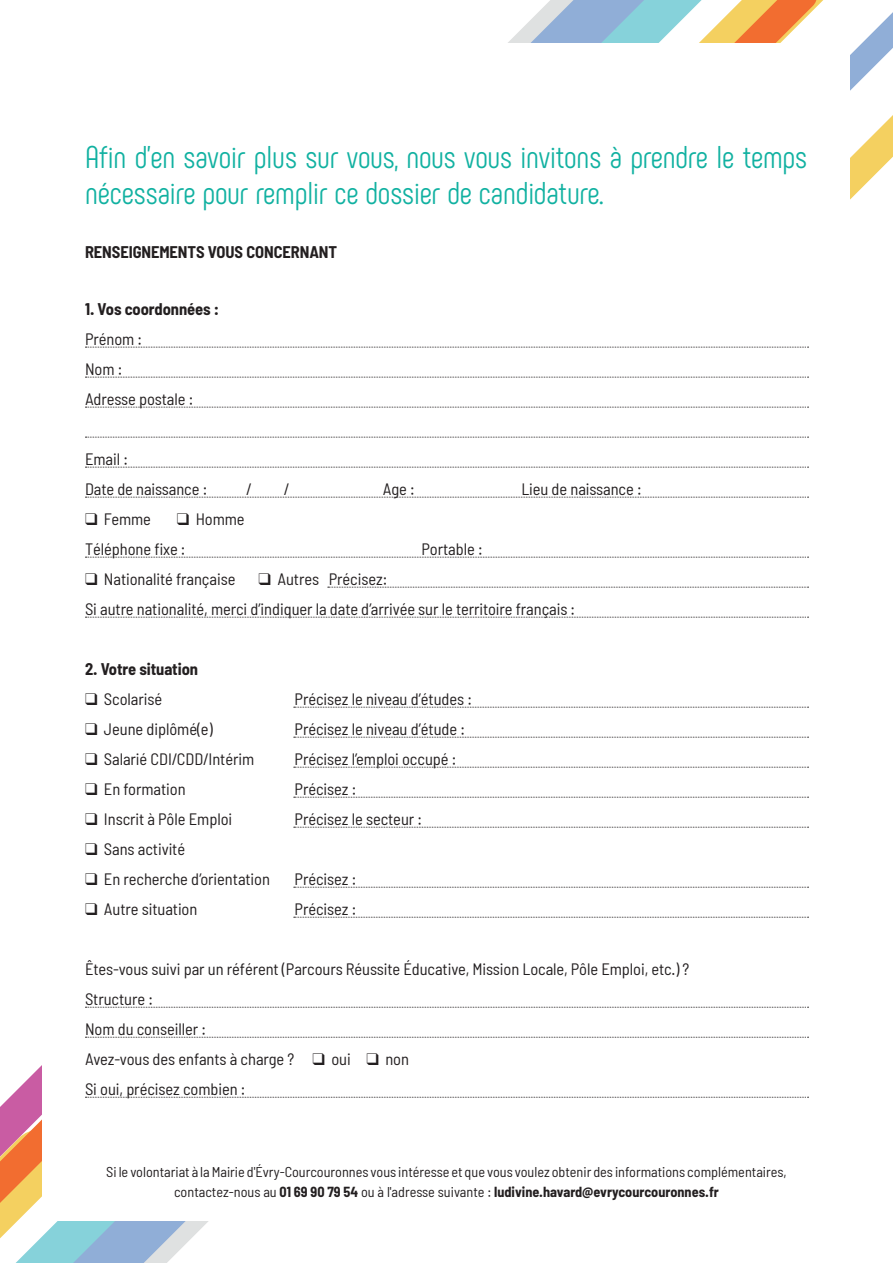
<style>
.page{position:relative;width:893px;height:1263px;background:#fff}
.page>*{position:absolute;margin:0;border:0;box-sizing:border-box;transform-origin:0 0}
.t1{font:31.5px/36px "Phenomena";letter-spacing:-.005em;color:#11b1a1}
.t2{font:semi-condensed 16.5px/30px "Barlow";letter-spacing:-.005em;color:#231f20}
.t3{font:700 semi-condensed 16.5px "Barlow";letter-spacing:-.005em;color:#231f20}
.t4{font:semi-condensed 14.25px/19.5px "Barlow";color:#231f20;text-align:center}
.s1{font-weight:700}
</style>
<div class="page">
<svg style="left:850px;top:115px;width:43px;height:85px"></svg>
<svg style="left:508px;top:0;width:385px;height:91px"></svg>
<div style="left:43px;top:43px;width:807px;height:1177px;background:#fff"></div>
<svg style="left:85px;top:347px;width:723px;height:1px"></svg>
<svg style="left:85px;top:377px;width:723px;height:1px"></svg>
<svg style="left:85px;top:407px;width:723px;height:1px"></svg>
<svg style="left:85px;top:437px;width:723px;height:1px"></svg>
<svg style="left:85px;top:467px;width:723px;height:1px"></svg>
<svg style="left:85px;top:497px;width:723px;height:1px"></svg>
<svg style="left:85px;top:557px;width:723px;height:1px"></svg>
<svg style="left:328px;top:587px;width:480px;height:1px"></svg>
<svg style="left:85px;top:617px;width:723px;height:1px"></svg>
<svg style="left:294px;top:707px;width:514px;height:1px"></svg>
<svg style="left:294px;top:737px;width:514px;height:1px"></svg>
<svg style="left:294px;top:767px;width:514px;height:1px"></svg>
<svg style="left:294px;top:797px;width:514px;height:1px"></svg>
<svg style="left:294px;top:827px;width:514px;height:1px"></svg>
<svg style="left:294px;top:887px;width:514px;height:1px"></svg>
<svg style="left:294px;top:917px;width:514px;height:1px"></svg>
<svg style="left:85px;top:1007px;width:723px;height:1px"></svg>
<svg style="left:85px;top:1037px;width:723px;height:1px"></svg>
<svg style="left:0;top:1065px;width:808px;height:198px"></svg>
<h1 class="t1" style="left:85px;top:139px;width:724px">Afin d’en savoir plus sur vous, nous vous invitons à prendre le temps nécessaire pour remplir ce dossier de candidature.</h1>
<p class="t3" style="left:85px;top:241px;width:254px">RENSEIGNEMENTS VOUS CONCERNANT</p>
<p class="t3" style="left:85px;top:298px;width:136px">1. Vos coordonnées :</p>
<p class="t2" style="left:85px;top:323px;width:110px">Prénom :<br>Nom :<br>Adresse postale :</p>
<p class="t2" style="left:85px;top:443px;width:124px">Email :<br>Date de naissance :</p>
<p class="t2" style="left:246px;top:473px;width:7px">/</p>
<p class="t2" style="left:284px;top:473px;width:7px">/</p>
<p class="t2" style="left:383px;top:473px;width:33px">Age :</p>
<p class="t2" style="left:521px;top:473px;width:122px">Lieu de naissance :</p>
<p class="t2" style="left:85px;top:503px;width:161px;text-indent:92px">❑ Homme<br>Téléphone fixe :</p>
<p class="t2" style="left:85px;top:503px;width:67px">❑ Femme</p>
<p class="t2" style="left:422px;top:533px;width:63px">Portable :</p>
<p class="t2" style="left:85px;top:563px;width:492px;text-indent:173px">❑ Autres Précisez:<br>Si autre nationalité, merci d’indiquer la date d’arrivée sur le territoire français :</p>
<p class="t2" style="left:85px;top:563px;width:152px">❑ Nationalité française</p>
<p class="t3" style="left:85px;top:658px;width:115px">2. Votre situation</p>
<p class="t2" style="left:85px;top:683px;width:79px">❑ Scolarisé</p>
<p class="t2" style="left:295px;top:683px;width:179px">Précisez le niveau d’études :</p>
<p class="t2" style="left:85px;top:713px;width:129px">❑ Jeune diplômé(e)</p>
<p class="t2" style="left:295px;top:713px;width:172px">Précisez le niveau d’étude :</p>
<p class="t2" style="left:85px;top:743px;width:171px">❑ Salarié CDI/CDD/Intérim</p>
<p class="t2" style="left:295px;top:743px;width:163px">Précisez l’emploi occupé :</p>
<p class="t2" style="left:85px;top:773px;width:102px">❑ En formation</p>
<p class="t2" style="left:295px;top:773px;width:63px">Précisez :</p>
<p class="t2" style="left:85px;top:803px;width:149px">❑ Inscrit à Pôle Emploi</p>
<p class="t2" style="left:295px;top:803px;width:129px">Précisez le secteur :</p>
<p class="t2" style="left:85px;top:833px;width:102px">❑ Sans activité</p>
<p class="t2" style="left:85px;top:863px;width:187px">❑ En recherche d’orientation</p>
<p class="t2" style="left:295px;top:863px;width:63px">Précisez :</p>
<p class="t2" style="left:85px;top:893px;width:114px">❑ Autre situation</p>
<p class="t2" style="left:295px;top:893px;width:63px">Précisez :</p>
<p class="t2" style="left:85px;top:953px;width:606px">Êtes-vous suivi par un référent (Parcours Réussite Éducative, Mission Locale, Pôle Emploi, etc.) ?<br>Structure :<br>Nom du conseiller :<br>Avez-vous des enfants à charge ? ❑ oui ❑ non<br>Si oui, précisez combien :</p>
<p class="t4" style="left:106px;top:1162px;width:682px">Si le volontariat à la Mairie d'Évry-Courcouronnes vous intéresse et que vous voulez obtenir des informations complémentaires, contactez-nous au <span class="s1">01 69 90 79 54</span> ou à l'adresse suivante : <span class="s1">ludivine.havard@evrycourcouronnes.fr</span></p>
</div>
